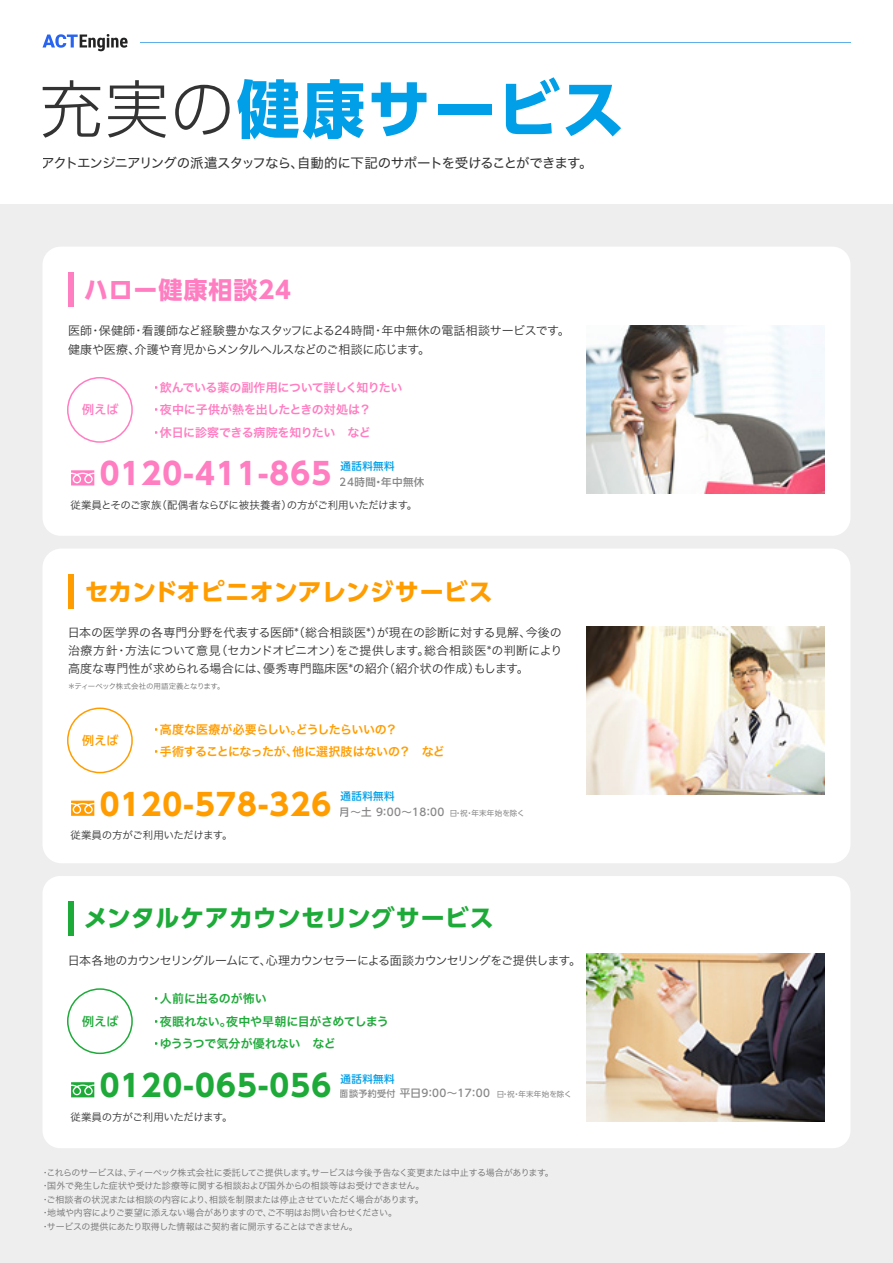
<style>
.page{position:relative;width:893px;height:1263px;background:#fff}
.page>*{position:absolute;margin:0;border:0;box-sizing:border-box;transform-origin:0 0}
.t1{font:700 63px "UD Shin Go Pro";letter-spacing:.04em;color:#009fe8}
.t2{font:700 30px "UD Shin Go Pro";letter-spacing:.04em;color:#ff7dc1}
.t3{font:700 30px "UD Shin Go Pro";letter-spacing:.04em;color:#ff9d00}
.t4{font:700 30px "UD Shin Go Pro";letter-spacing:.04em;color:#1eaa39}
.t5{font:700 24px "UD Shin Go Pro";letter-spacing:.005em;color:#ff9d00}
.t6{font:700 24px "UD Shin Go Pro";letter-spacing:.01em;color:#1eaa39}
.t7{font:700 24px "UD Shin Go Pro";letter-spacing:.04em;color:#ff7dc1}
.t8{font:13.5px "Hira Kaku Std W4";letter-spacing:-.07em;color:#333}
.t9{font:12px/18px "Hira Kaku Std W3";letter-spacing:-.02em;color:#333}
.t10{font:12px/22.5px "Hira Kaku Std W6";letter-spacing:-.03em;color:#ff7dc1}
.t11{font:12px/22.5px "Hira Kaku Std W6";letter-spacing:-.02em;color:#ff9d00}
.t12{font:12px/22.5px "Hira Kaku Std W6";letter-spacing:-.01em;color:#1eaa39}
.t13{font:12px "Hira Kaku Std W3";letter-spacing:-.065em;color:#333}
.t14{font:500 12px "UD Shin Go Pro";color:#ff7dc1}
.t15{font:500 12px "UD Shin Go Pro";color:#ff9d00}
.t16{font:500 12px "UD Shin Go Pro";color:#1eaa39}
.t17{font:10.5px "Hira Kaku Std W3";letter-spacing:-.03em;color:#333}
.t18{font:500 10.5px/15.8px "UD Shin Go Pro";letter-spacing:.04em;color:#888}
.t19{font:500 10.5px "UD Shin Go Pro";letter-spacing:.04em;color:#009fe8}
.t20{font:9px/13.5px "Hira Kaku Std W3";letter-spacing:-.03em;color:#717071}
.t21{font:7.5px "Hira Kaku Std W3";letter-spacing:-.06em;color:#717071}
.t22{font:7.5px "UD Shin Go Pro";letter-spacing:.03em;color:#888}
.s1{font-weight:300;color:#333}
.s2{color:#009fe8}
.s3{font-weight:400;font-size:7.5px}
.s4{font-size:9px}
</style>
<div class="page">
<div style="left:0;top:204px;width:893px;height:1059px;background:#eeeeef"></div>
<div style="left:43px;top:247px;width:807px;height:289px;background:#fff;border-radius:18px"></div>
<div style="left:43px;top:876px;width:807px;height:272px;background:#fff;border-radius:18px"></div>
<div style="left:43px;top:549px;width:807px;height:314px;background:#fff;border-radius:19px"></div>
<svg style="left:43px;top:34px;width:85px;height:17px"></svg>
<div style="left:67px;top:377px;width:66px;height:66px;border:2px solid #ff7dc1;border-radius:50%"></div>
<svg style="left:71px;top:470px;width:24px;height:15px"></svg>
<div style="left:67px;top:707px;width:66px;height:66px;border:2px solid #ff9d00;border-radius:50%"></div>
<svg style="left:71px;top:801px;width:24px;height:15px"></svg>
<div style="left:67px;top:988px;width:66px;height:66px;border:2px solid #1eaa39;border-radius:50%"></div>
<svg style="left:71px;top:1082px;width:24px;height:15px"></svg>
<img style="left:587px;top:325px;width:238px;height:168px">
<img style="left:587px;top:627px;width:238px;height:168px">
<img style="left:587px;top:954px;width:238px;height:168px">
<div style="left:68px;top:272px;width:5px;height:34px;background:#ff7dc1"></div>
<div style="left:68px;top:574px;width:5px;height:34px;background:#ff9d00"></div>
<div style="left:68px;top:901px;width:5px;height:34px;background:#1eaa39"></div>
<hr style="left:140px;top:42px;width:710px;height:1px;background:#5eb0eb">
<h1 class="t1" style="left:40px;top:58px;width:586px"><span class="s1">充実の</span>健康サービス</h1>
<h3 class="t8" style="left:42px;top:152px;width:552px">アクトエンジニアリングの派遣スタッフなら、自動的に下記のサポートを受けることができます。</h3>
<h3 class="t7" style="left:84px;top:270px;width:208px">ハロー健康相談24</h3>
<h3 class="t9" style="left:68px;top:322px;width:503px">医師・保健師・看護師など経験豊かなスタッフによる24時間・年中無休の電話相談サービスです。健康や医療、介護や育児からメンタルヘルスなどのご相談に応じます。</h3>
<h3 class="t10" style="left:151px;top:376px;width:253px">・飲んでいる薬の副作用について詳しく知りたい・夜中に子供が熱を出したときの対処は？<br>・休日に診察できる病院を知りたい　など</h3>
<h3 class="t14" style="left:82px;top:400px;width:38px">例えば</h3>
<h2 class="t2" style="left:100px;top:449px;width:233px">0120-411-865</h2>
<p class="t19" style="left:340px;top:457px;width:56px">通話料無料</p>
<p class="t18" style="left:340px;top:473px;width:86px">24時間・年中無休</p>
<p class="t17" style="left:70px;top:497px;width:349px">従業員とそのご家族（配偶者ならびに被扶養者）の方がご利用いただけます。</p>
<h3 class="t5" style="left:84px;top:572px;width:410px">セカンドオピニオンアレンジサービス</h3>
<h3 class="t9" style="left:67px;top:623px;width:496px;text-align:justify">日本の医学界の各専門分野を代表する医師*（総合相談医*）が現在の診断に対する見解、今後の治療方針・方法について意見（セカンドオピニオン）をご提供します。総合相談医*の判断により高度な専門性が求められる場合には、優秀専門臨床医*の紹介（紹介状の作成）もします。</h3>
<p class="t21" style="left:68px;top:680px;width:159px">＊ティーペック株式会社の用語定義となります。</p>
<h3 class="t11" style="left:151px;top:718px;width:296px">・高度な医療が必要らしい。どうしたらいいの？<br>・手術することになったが、他に選択肢はないの？　など</h3>
<h3 class="t15" style="left:82px;top:730px;width:38px">例えば</h3>
<h2 class="t3" style="left:100px;top:780px;width:233px">0120-578-326</h2>
<p class="t18" style="left:340px;top:788px;width:186px"><span class="s2">通話料無料<br></span>月～土 9：00～18：00 <span class="s3">日・祝・年末年始を除く</span></p>
<p class="t17" style="left:70px;top:827px;width:164px">従業員の方がご利用いただけます。</p>
<h3 class="t6" style="left:83px;top:898px;width:412px">メンタルケアカウンセリングサービス</h3>
<h3 class="t13" style="left:67px;top:951px;width:515px">日本各地のカウンセリングルームにて、心理カウンセラーによる面談カウンセリングをご提供します。</h3>
<h3 class="t12" style="left:151px;top:988px;width:240px">・人前に出るのが怖い<br>・夜眠れない。夜中や早朝に目がさめてしまう・ゆううつで気分が優れない　など</h3>
<h3 class="t16" style="left:82px;top:1011px;width:38px">例えば</h3>
<h2 class="t4" style="left:100px;top:1061px;width:233px">0120-065-056</h2>
<p class="t18" style="left:340px;top:1072px;width:152px;line-height:14.1px"><span class="s2">通話料無料<br></span><span class="s4">面談予約受付</span> 平日9：00～17：00</p>
<p class="t22" style="left:496px;top:1088px;width:77px">日・祝・年末年始を除く</p>
<p class="t17" style="left:70px;top:1109px;width:164px">従業員の方がご利用いただけます。</p>
<p class="t20" style="left:40px;top:1165px;width:515px">・これらのサービスは、ティーペック株式会社に委託してご提供します。サービスは今後予告なく変更または中止する場合があります。・国外で発生した症状や受けた診療等に関する相談および国外からの相談等はお受けできません。<br>・ご相談者の状況または相談の内容により、相談を制限または停止させていただく場合があります。<br>・地域や内容によりご要望に添えない場合がありますので、ご不明はお問い合わせください。<br>・サービスの提供にあたり取得した情報はご契約者に開示することはできません。</p>
</div>
